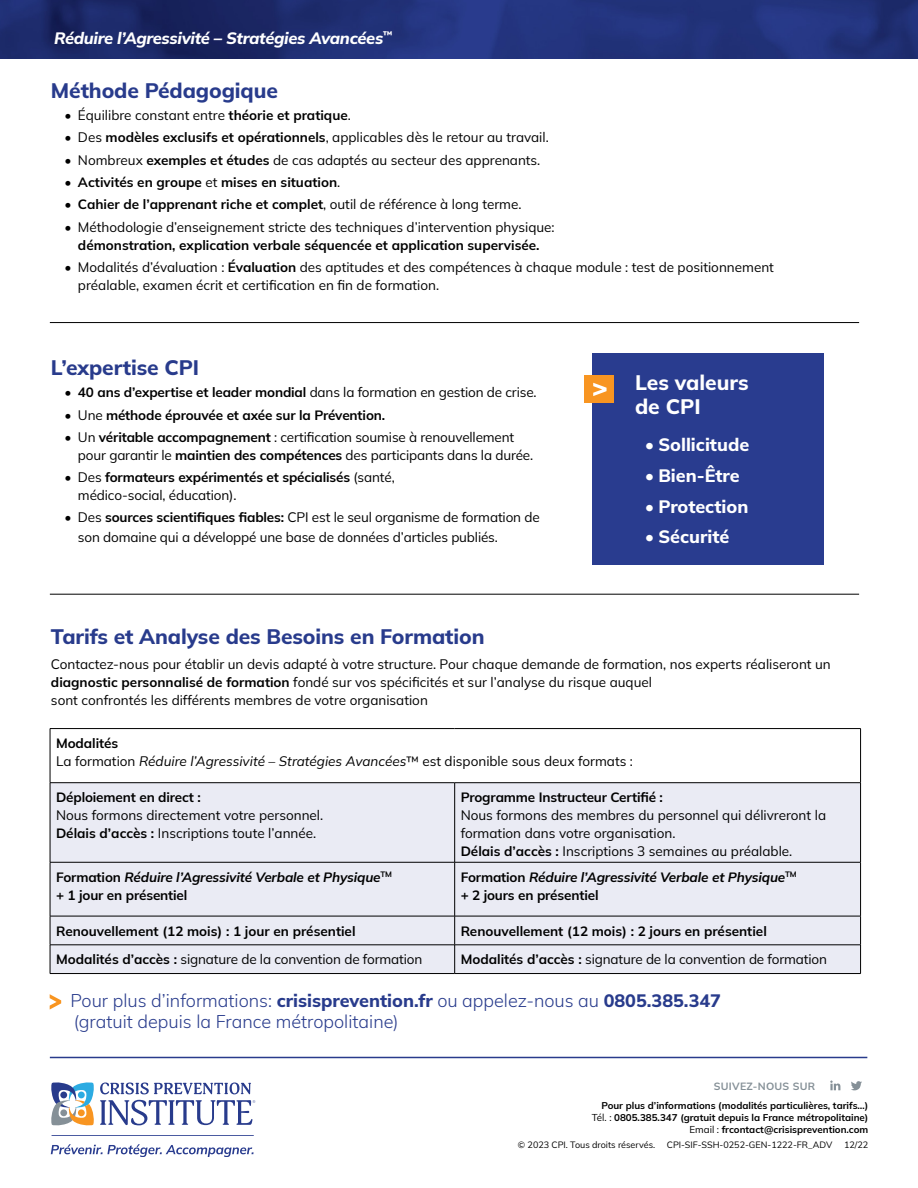
<style>
.page{position:relative;width:918px;height:1188px;background:#fff}
.page>*{position:absolute;margin:0;border:0;box-sizing:border-box;transform-origin:0 0}
.t1{font:800 21px "Mulish";letter-spacing:-.005em;color:#283b8c}
.t2{font:800 21px/24px "Mulish";color:#fff}
.t3{font:300 18px/21px "Mulish";color:#283b8c}
.t4{font:800 18px "Mulish";color:#fff}
.t5{font:italic 800 16.5px "Mulish";letter-spacing:-.02em;color:#fff}
.t6{font:13.5px/18px "Mulish";color:#000}
.t7{font:700 13.5px "Mulish";color:#000}
.t8{font:italic 700 13.5px/18px "Mulish";letter-spacing:-.01em;color:#000}
.t9{font:700 10.5px "Mulish";letter-spacing:.025em;color:#859097}
.t10{font:700 9.75px/12px "Mulish";color:#000;text-align:right}
.t11{font:9px "Mulish";color:#000}
.s1{font-weight:700}
.s2{font-weight:400}
.s3{font-style:italic}
.s4{font-style:normal}
.s5{font-weight:800}
</style>
<div class="page">
<img style="left:0;top:0;width:918px;height:59px">
<div style="left:51px;top:783px;width:809px;height:190px;background:#eaebf4"></div>
<hr style="left:50px;top:728px;width:405px;height:1px;background:#000">
<hr style="left:50px;top:729px;width:1px;height:54px;background:#000">
<hr style="left:455px;top:728px;width:406px;height:1px;background:#000">
<hr style="left:860px;top:729px;width:1px;height:54px;background:#000">
<hr style="left:50px;top:782px;width:405px;height:1px;background:#000">
<hr style="left:50px;top:783px;width:1px;height:79px;background:#000">
<hr style="left:455px;top:782px;width:406px;height:1px;background:#000">
<hr style="left:454px;top:783px;width:1px;height:79px;background:#000">
<hr style="left:860px;top:783px;width:1px;height:79px;background:#000">
<hr style="left:50px;top:862px;width:405px;height:1px;background:#000">
<hr style="left:50px;top:862px;width:1px;height:54px;background:#000">
<hr style="left:455px;top:862px;width:406px;height:1px;background:#000">
<hr style="left:454px;top:862px;width:1px;height:54px;background:#000">
<hr style="left:860px;top:862px;width:1px;height:54px;background:#000">
<hr style="left:50px;top:916px;width:405px;height:1px;background:#000">
<hr style="left:455px;top:916px;width:406px;height:1px;background:#000">
<hr style="left:50px;top:945px;width:405px;height:1px;background:#000">
<svg style="left:50px;top:916px;width:1px;height:57px"></svg>
<hr style="left:455px;top:945px;width:406px;height:1px;background:#000">
<svg style="left:454px;top:916px;width:1px;height:57px"></svg>
<svg style="left:860px;top:916px;width:1px;height:57px"></svg>
<hr style="left:50px;top:973px;width:405px;height:1px;background:#000">
<hr style="left:455px;top:973px;width:406px;height:1px;background:#000">
<div style="left:593px;top:354px;width:231px;height:211px;background:#293c8f"></div>
<div style="left:584px;top:376px;width:29px;height:27px;background:#f89521"></div>
<svg style="left:593px;top:383px;width:14px;height:13px"></svg>
<hr style="left:50px;top:322px;width:809px;height:1px;background:#000">
<hr style="left:50px;top:594px;width:809px;height:1px;background:#000">
<hr style="left:50px;top:1057px;width:817px;height:1px;background:#283b8c">
<svg style="left:51px;top:1144px;width:203px;height:13px"></svg>
<hr style="left:52px;top:1135px;width:202px;height:1px;background:#293c8f">
<svg style="left:51px;top:1082px;width:204px;height:44px"></svg>
<svg style="left:851px;top:1081px;width:11px;height:10px"></svg>
<svg style="left:830px;top:1081px;width:10px;height:9px"></svg>
<svg style="left:50px;top:994px;width:11px;height:16px"></svg>
<p class="t5" style="left:54px;top:26px;width:340px">Réduire l’Agressivité – Stratégies Avancées<sup>™</sup></p>
<h1 class="t1" style="left:51px;top:75px;width:228px">Méthode Pédagogique</h1>
<p class="t6" style="left:64px;top:106px;width:288px">• Équilibre constant entre <span class="s1">théorie et pratique</span>.</p>
<p class="t6" style="left:64px;top:128px;width:486px">• Des <span class="s1">modèles exclusifs et opérationnels</span>, applicables dès le retour au travail.</p>
<p class="t6" style="left:64px;top:150px;width:477px">• Nombreux <span class="s1">exemples et études</span> de cas adaptés au secteur des apprenants.</p>
<p class="t7" style="left:64px;top:173px;width:277px">• Activités en groupe <span class="s2">et</span> mises en situation<span class="s2">.</span></p>
<p class="t7" style="left:64px;top:195px;width:459px">• Cahier de l’apprenant riche et complet<span class="s2">, outil de référence à long terme.</span></p>
<p class="t6" style="left:64px;top:217px;width:492px">• Méthodologie d’enseignement stricte des techniques d’intervention physique:</p>
<p class="t7" style="left:78px;top:235px;width:463px">démonstration, explication verbale séquencée et application supervisée.</p>
<p class="t6" style="left:78px;top:258px;width:697px;text-indent:-14px">• Modalités d’évaluation : <span class="s1">Évaluation</span> des aptitudes et des compétences à chaque module : test de positionnement préalable, examen écrit et certification en fin de formation.</p>
<h1 class="t1" style="left:51px;top:353px;width:150px">L’expertise CPI</h1>
<p class="t7" style="left:64px;top:383px;width:474px">• 40 ans d’expertise et leader mondial <span class="s2">dans la formation en gestion de crise.</span></p>
<p class="t7" style="left:64px;top:405px;width:322px"><span class="s2">• Une</span> méthode éprouvée et axée sur la Prévention.</p>
<p class="t6" style="left:78px;top:428px;width:457px;text-indent:-14px">• Un <span class="s1">véritable accompagnement</span> : certification soumise à renouvellement pour garantir le <span class="s1">maintien des compétences</span> des participants dans la durée.</p>
<p class="t6" style="left:78px;top:468px;width:318px;text-indent:-13px">• Des <span class="s1">formateurs expérimentés et spécialisés</span> (santé, médico-social, éducation).</p>
<p class="t6" style="left:78px;top:508px;width:463px;line-height:19.5px;text-indent:-14px">• Des <span class="s1">sources scientifiques fiables:</span> CPI est le seul organisme de formation de son domaine qui a développé une base de données d’articles publiés.</p>
<h1 class="t2" style="left:635px;top:370px;width:115px">Les valeurs de CPI</h1>
<h2 class="t4" style="left:645px;top:432px;width:106px">• Sollicitude</h2>
<h2 class="t4" style="left:645px;top:463px;width:96px">• Bien-Être</h2>
<h2 class="t4" style="left:645px;top:494px;width:105px">• Protection</h2>
<h2 class="t4" style="left:645px;top:524px;width:86px">• Sécurité</h2>
<h1 class="t1" style="left:51px;top:622px;width:435px">Tarifs et Analyse des Besoins en Formation</h1>
<p class="t6" style="left:51px;top:655px;width:781px">Contactez-nous pour établir un devis adapté à votre structure. Pour chaque demande de formation, nos experts réaliseront un <span class="s1">diagnostic personnalisé de formation</span> fondé sur vos spécificités et sur l’analyse du risque auquel<br>sont confrontés les différents membres de votre organisation</p>
<p class="t6" style="left:56px;top:734px;width:579px"><span class="s1">Modalités<br></span>La formation <span class="s3">Réduire l’Agressivité – Stratégies Avancées</span>™ est disponible sous deux formats :</p>
<p class="t7" style="left:56px;top:788px;width:146px">Déploiement en direct :</p>
<p class="t6" style="left:56px;top:806px;width:269px">Nous formons directement votre personnel.<br><span class="s1">Délais d’accès :</span> Inscriptions toute l’année.</p>
<p class="t7" style="left:461px;top:788px;width:204px">Programme Instructeur Certifié :</p>
<p class="t6" style="left:461px;top:806px;width:367px">Nous formons des membres du personnel qui délivreront la formation dans votre organisation.<br><span class="s1">Délais d’accès :</span> Inscriptions 3 semaines au préalable.</p>
<p class="t8" style="left:56px;top:868px;width:338px"><span class="s4">Formation</span> Réduire l’Agressivité Verbale et Physique<sup>TM </sup><span class="s4">+ 1 jour en présentiel</span></p>
<p class="t8" style="left:461px;top:868px;width:338px"><span class="s4">Formation</span> Réduire l’Agressivité Verbale et Physique<sup>TM </sup><span class="s4">+ 2 jours en présentiel</span></p>
<p class="t7" style="left:56px;top:921px;width:301px">Renouvellement (12 mois) : 1 jour en présentiel</p>
<p class="t7" style="left:461px;top:921px;width:308px">Renouvellement (12 mois) : 2 jours en présentiel</p>
<p class="t6" style="left:56px;top:950px;width:368px"><span class="s1">Modalités d’accès :</span> signature de la convention de formation</p>
<p class="t6" style="left:461px;top:950px;width:368px"><span class="s1">Modalités d’accès :</span> signature de la convention de formation</p>
<h2 class="t3" style="left:70px;top:990px;width:652px">Pour plus d’informations: <span class="s5">crisisprevention.fr</span> ou appelez-nous au <span class="s5">0805.385.347 </span>(gratuit depuis la France métropolitaine)</h2>
<p class="t9" style="left:714px;top:1079px;width:103px">SUIVEZ-NOUS SUR</p>
<p class="t10" style="left:592px;top:1099px;width:278px">Pour plus d’informations (modalités particulières, tarifs…)<br><span class="s2">Tél. :</span> 0805.385.347 (gratuit depuis la France métropolitaine)<br><span class="s2">Email :</span> frcontact@crisisprevention.com</p>
<p class="t11" style="left:518px;top:1139px;width:139px">© 2023 CPI. Tous droits réservés.</p>
<p class="t11" style="left:667px;top:1139px;width:167px">CPI-SIF-SSH-0252-GEN-1222-FR_ADV</p>
<p class="t11" style="left:844px;top:1139px;width:26px">12/22</p>
</div>
